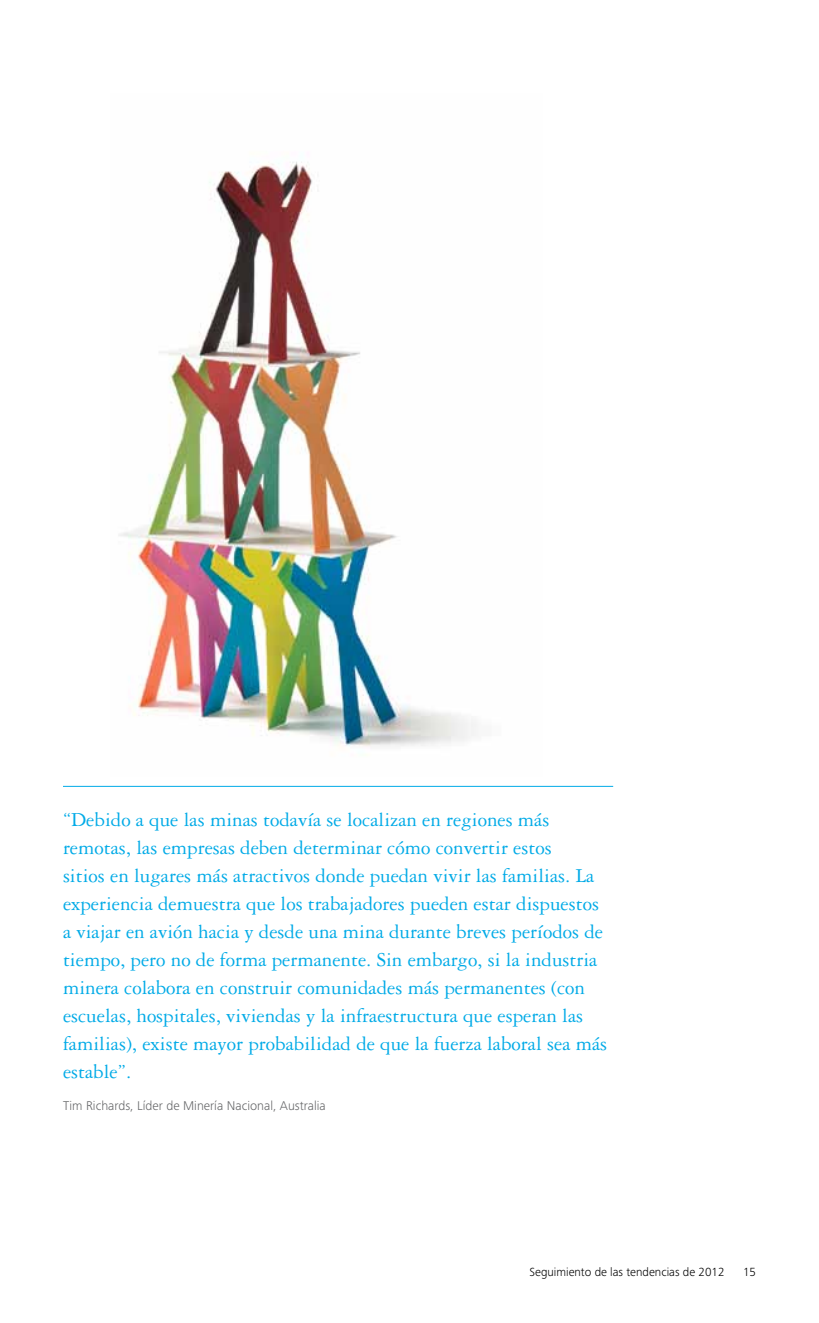
<style>
.page{position:relative;width:819px;height:1323px;background:#fff}
.page>*{position:absolute;margin:0;border:0;box-sizing:border-box;transform-origin:0 0}
.t1{font:21px/28px "Garamond 3 LT Std";color:#00aae7}
.t2{font:300 13.12px "Frutiger Next Pro";color:#636466}
.t3{font:300 12.25px "Frutiger Next Pro";color:#000}
</style>
<div class="page">
<img style="left:119px;top:161px;width:358px;height:586px">
<hr style="left:63px;top:786px;width:550px;height:1px;background:#00aae7">
<p class="t1" style="left:63px;top:806px;width:546px">“Debido a que las minas todavía se localizan en regiones más remotas, las empresas deben determinar cómo convertir estos<br>sitios en lugares más atractivos donde puedan vivir las familias. La experiencia demuestra que los trabajadores pueden estar dispuestos a viajar en avión hacia y desde una mina durante breves períodos de tiempo, pero no de forma permanente. Sin embargo, si la industria minera colabora en construir comunidades más permanentes (con escuelas, hospitales, viviendas y la infraestructura que esperan las familias), existe mayor probabilidad de que la fuerza laboral sea más estable”.</p>
<p class="t2" style="left:63px;top:1098px;width:264px">Tim Richards, Líder de Minería Nacional, Australia</p>
<p class="t3" style="left:529px;top:1265px;width:197px">Seguimiento de las tendencias de 2012</p>
<p class="t3" style="left:743px;top:1265px;width:14px">15</p>
</div>
